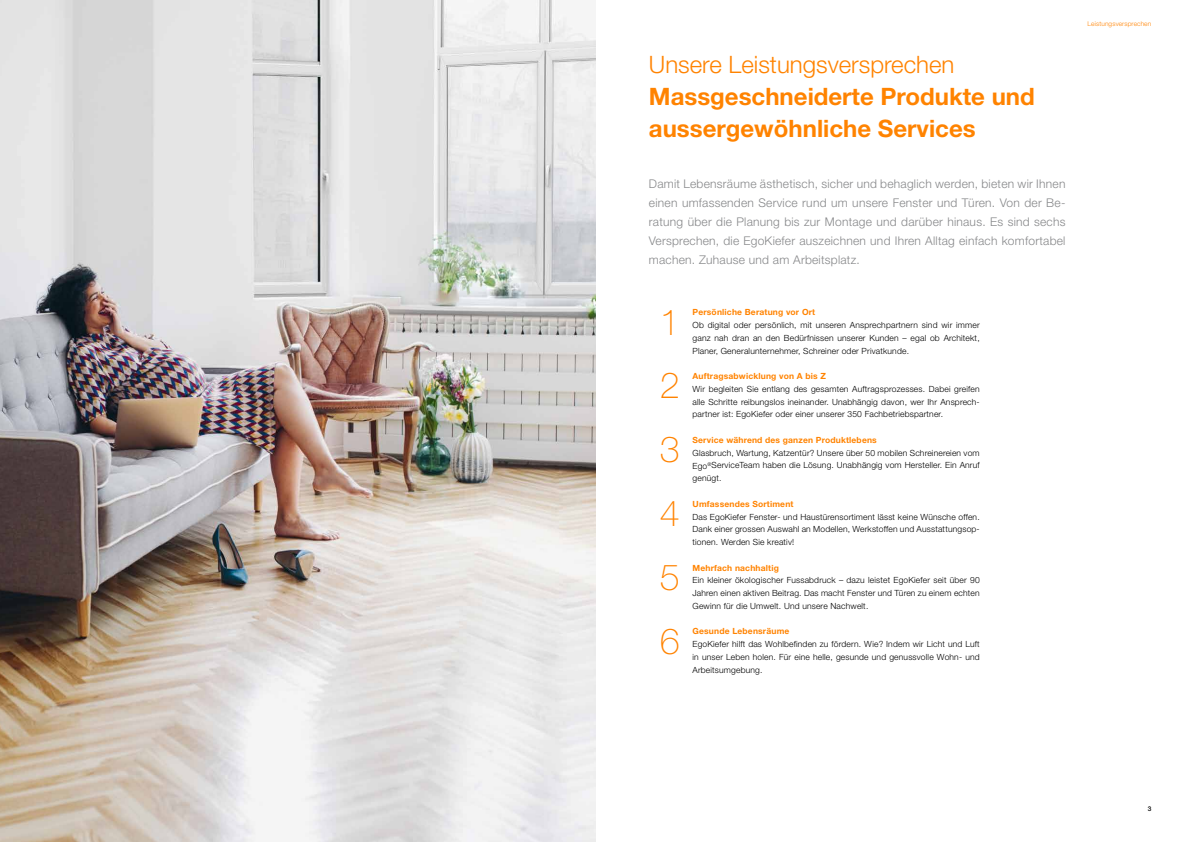
<style>
.page{position:relative;width:1191px;height:842px;background:#fff}
.page>*{position:absolute;margin:0;border:0;box-sizing:border-box;transform-origin:0 0}
.t1{font:100 36px/63.8px "Helvetica Neue LT Std";color:#ff8300;text-align:justify}
.t2{font:700 24px/31.9px "Helvetica Neue LT Std";color:#ff8300}
.t3{font:300 24px "Helvetica Neue LT Std";color:#ff8300}
.t4{font:300 12px/19.1px "Helvetica Neue LT Std";letter-spacing:.02em;color:#87888a;text-align:justify}
.t5{font:300 8.5px/12.8px "Helvetica Neue LT Std";letter-spacing:.02em;color:#000;text-align:justify}
.t6{font:700 8.5px "Helvetica Neue LT Std";letter-spacing:.02em;color:#ff8300}
.t7{font:300 6.5px "Helvetica Neue LT Std";letter-spacing:.02em;color:#ff8300}
.t8{font:500 6.5px "Helvetica Neue LT Std";color:#000}
</style>
<div class="page">
<img style="left:0;top:0;width:595px;height:842px">
<h2 class="t3" style="left:649px;top:50px;width:307px">Unsere Leistungsversprechen</h2>
<h2 class="t2" style="left:649px;top:80px;width:387px">Massgeschneiderte Produkte und aussergewöhnliche Services</h2>
<p class="t4" style="left:649px;top:174px;width:418px">Damit Lebensräume ästhetisch, sicher und behaglich werden, bieten wir Ihnen einen umfassenden Service rund um unsere Fenster und Türen. Von der Be&shy;ratung über die Planung bis zur Montage und darüber hinaus. Es sind sechs Versprechen, die EgoKiefer auszeichnen und Ihren Alltag einfach komfortabel machen. Zuhause und am Arbeitsplatz.</p>
<h1 class="t1" style="left:660px;top:290px;width:22px">1<br>2<br>3<br>4<br>5<br>6</h1>
<p class="t6" style="left:692px;top:307px;width:124px">Persönliche Beratung vor Ort</p>
<p class="t5" style="left:692px;top:319px;width:289px">Ob digital oder persönlich, mit unseren Ansprechpartnern sind wir immer ganz nah dran an den Bedürfnissen unserer Kunden – egal ob Architekt, Planer, Generalunternehmer, Schreiner oder Privatkunde.</p>
<p class="t6" style="left:692px;top:371px;width:135px">Auftragsabwicklung von A bis Z</p>
<p class="t5" style="left:692px;top:382px;width:289px">Wir begleiten Sie entlang des gesamten Auftragsprozesses. Dabei greifen alle Schritte reibungslos ineinander. Unabhängig davon, wer Ihr Ansprech&shy;partner ist: EgoKiefer oder einer unserer 350 Fachbetriebspartner.</p>
<p class="t6" style="left:692px;top:435px;width:186px">Service während des ganzen Produktlebens</p>
<p class="t5" style="left:692px;top:446px;width:289px">Glasbruch, Wartung, Katzentür? Unsere über 50 mobilen Schreinereien vom Ego<sup>®</sup>ServiceTeam haben die Lösung. Unabhängig vom Hersteller. Ein Anruf genügt.</p>
<p class="t6" style="left:692px;top:498px;width:102px">Umfassendes Sortiment</p>
<p class="t5" style="left:692px;top:510px;width:289px">Das EgoKiefer Fenster- und Haustürensortiment lässt keine Wünsche offen.<br>Dank einer grossen Auswahl an Modellen, Werkstoffen und Ausstattungsop&shy;tionen. Werden Sie kreativ!</p>
<p class="t6" style="left:692px;top:562px;width:88px">Mehrfach nachhaltig</p>
<p class="t5" style="left:692px;top:574px;width:289px">Ein kleiner ökologischer Fussabdruck – dazu leistet EgoKiefer seit über 90<br>Jahren einen aktiven Beitrag. Das macht Fenster und Türen zu einem echten Gewinn für die Umwelt. Und unsere Nachwelt.</p>
<p class="t6" style="left:692px;top:626px;width:98px">Gesunde Lebensräume</p>
<p class="t5" style="left:692px;top:637px;width:289px">EgoKiefer hilft das Wohlbefinden zu fördern. Wie? Indem wir Licht und Luft in unser Leben holen. Für eine helle, gesunde und genussvolle Wohn- und Arbeitsumgebung.</p>
<p class="t7" style="left:1087px;top:20px;width:65px">Leistungsversprechen</p>
<p class="t8" style="left:1147px;top:805px;width:5px">3</p>
</div>
